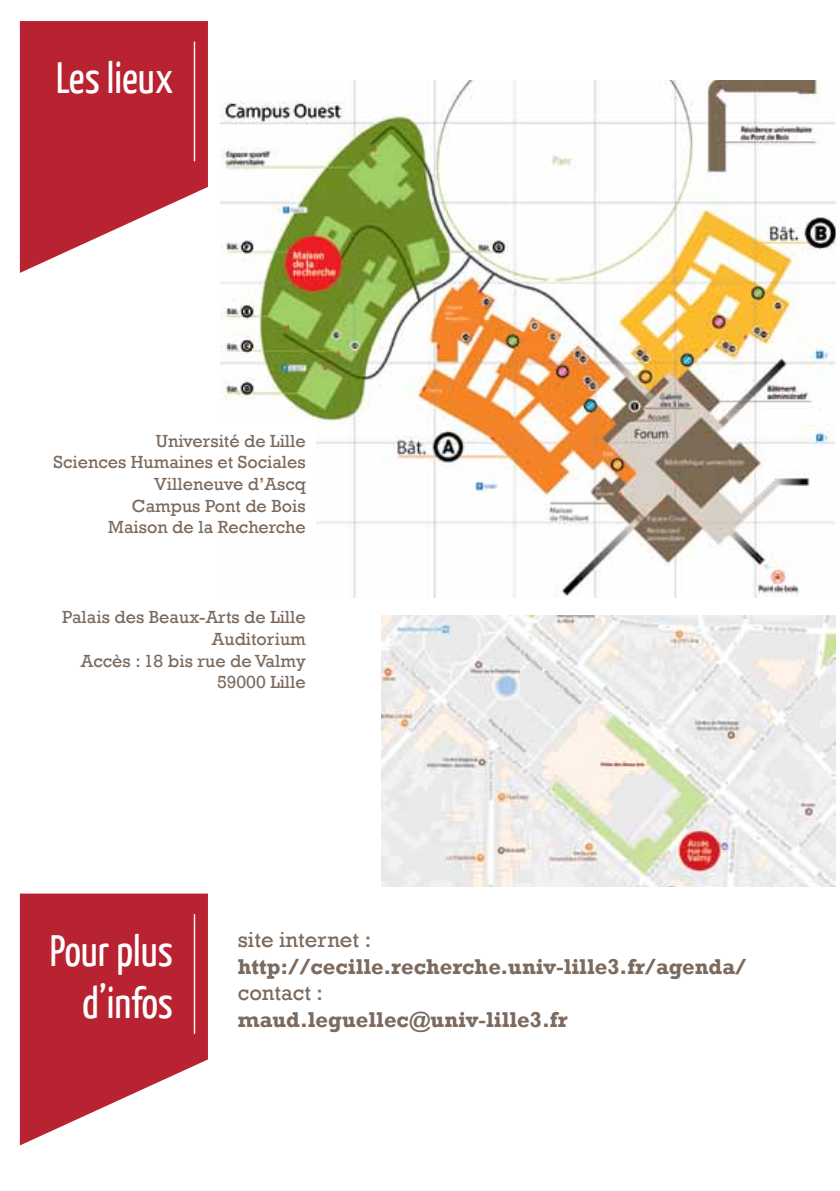
<style>
.page{position:relative;width:840px;height:1191px;background:#fff}
.page>*{position:absolute;margin:0;border:0;box-sizing:border-box;transform-origin:0 0}
.t1{font:43.8px/52.6px "Yanone Kaffeesatz";color:#fff;text-align:right}
.t2{font:700 22px "Rockwell";color:#7b6a5d}
.t3{font:22px "Rockwell";color:#7b6a5d}
.t4{font:18px/21.6px "Rockwell";color:#7b6a5d;text-align:right}
</style>
<div class="page">
<svg style="left:20px;top:21px;width:188px;height:252px;fill:#b82231"></svg>
<hr style="left:194px;top:42px;width:1px;height:119px;background:#fff">
<svg style="left:20px;top:893px;width:188px;height:252px;fill:#b82231"></svg>
<hr style="left:194px;top:914px;width:1px;height:119px;background:#fff">
<img style="left:220px;top:80px;width:614px;height:517px">
<div style="left:43px;top:417px;width:272px;height:114px;background:#fff"></div>
<img style="left:381px;top:616px;width:453px;height:270px">
<h1 class="t1" style="left:56px;top:50px;width:118px">Les lieux</h1>
<p class="t4" style="left:53px;top:430px;width:254px">Université de Lille<br>Sciences Humaines et Sociales<br>Villeneuve d’Ascq<br>Campus Pont de Bois<br>Maison de la Recherche</p>
<p class="t4" style="left:62px;top:607px;width:245px">Palais des Beaux-Arts de Lille<br>Auditorium<br>Accès : 18 bis rue de Valmy<br>59000 Lille</p>
<h1 class="t1" style="left:50px;top:923px;width:124px">Pour plus d’infos</h1>
<p class="t3" style="left:238px;top:927px;width:135px">site internet :</p>
<p class="t2" style="left:238px;top:953px;width:509px">http://cecille.recherche.univ-lille3.fr/agenda/</p>
<p class="t3" style="left:238px;top:980px;width:87px">contact :</p>
<p class="t2" style="left:238px;top:1006px;width:331px">maud.leguellec@univ-lille3.fr</p>
</div>
